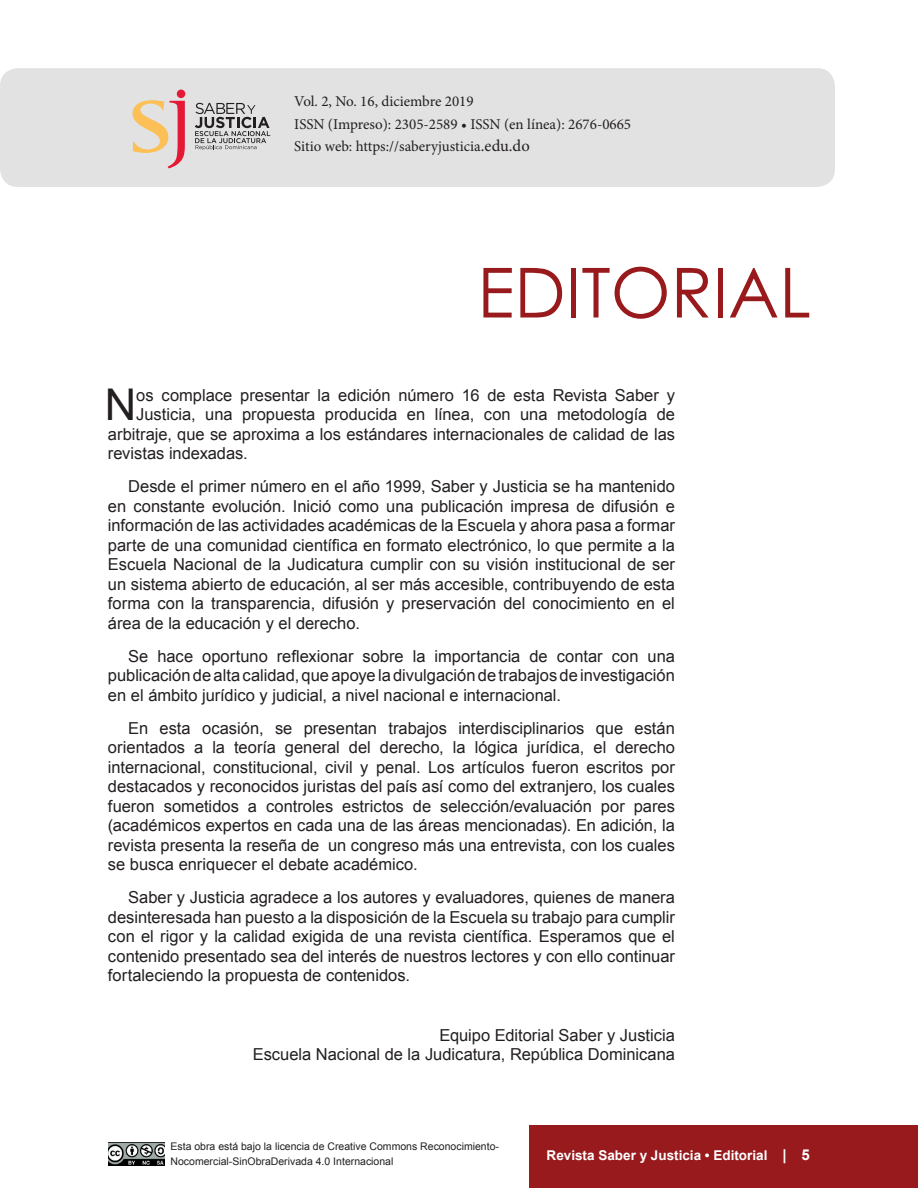
<style>
.page{position:relative;width:918px;height:1188px;background:#fff}
.page>*{position:absolute;margin:0;border:0;box-sizing:border-box;transform-origin:0 0}
.t1{font:69px "Century Gothic";color:#981a1d}
.t2{font:43.8px "Arial";color:#231f20}
.t3{font:16.5px/19.5px "Arial";color:#231f20;text-align:justify}
.t4{font:15px/22.5px "Minion Pro";color:#231f20}
.t5{font:700 13.5px "Arial";color:#fff}
.t6{font:10.5px/14.4px "Arial";color:#231f20}
.s1{font-size:16.5px}
.s2{font-size:15px}
</style>
<div class="page">
<div style="left:529px;top:1125px;width:389px;height:63px;background:#981a1d"></div>
<img style="left:108px;top:1143px;width:57px;height:23px">
<div style="left:0;top:68px;width:835px;height:119px;background:#e1e2e1;border-radius:18px"></div>
<svg style="left:133px;top:90px;width:52px;height:78px"></svg>
<svg style="left:195px;top:103px;width:75px;height:47px"></svg>
<p class="t4" style="left:294px;top:90px;width:338px">Vol. 2, No. 16, diciembre 2019<br>ISSN (Impreso): 2305-2589 • ISSN (en línea): 2676-0665<br>Sitio web: https://saberyjusticia<span class="s1">.edu.do</span></p>
<h1 class="t1" style="left:477px;top:244px;width:335px">EDITORIAL</h1>
<h2 class="t2" style="left:105px;top:376px;width:33px">N</h2>
<p class="t3" style="left:136px;top:385px;width:540px">os complace presentar la edición número 16 de esta Revista Saber y</p>
<p class="t3" style="left:136px;top:405px;width:540px">Justicia, una propuesta producida en línea, con una metodología de</p>
<p class="t3" style="left:108px;top:424px;width:569px">arbitraje, que se aproxima a los estándares internacionales de calidad de las</p>
<p class="t3" style="left:108px;top:444px;width:141px">revistas indexadas.</p>
<p class="t3" style="left:108px;top:477px;width:569px;text-indent:20px">Desde el primer número en el año 1999, Saber y Justicia se ha mantenido en constante evolución. Inició como una publicación impresa de difusión e información de las actividades académicas de la Escuela y ahora pasa a formar parte de una comunidad científica en formato electrónico, lo que permite a la Escuela Nacional de la Judicatura cumplir con su visión institucional de ser un sistema abierto de educación, al ser más accesible, contribuyendo de esta forma con la transparencia, difusión y preservación del conocimiento en el área de la educación y el derecho.</p>
<p class="t3" style="left:108px;top:646px;width:569px;text-indent:20px">Se hace oportuno reflexionar sobre la importancia de contar con una publicación de alta calidad, que apoye la divulgación de trabajos de investigación en el ámbito jurídico y judicial, a nivel nacional e internacional.</p>
<p class="t3" style="left:108px;top:718px;width:569px;text-indent:20px">En esta ocasión, se presentan trabajos interdisciplinarios que están orientados a la teoría general del derecho, la lógica jurídica, el derecho internacional, constitucional, civil y penal. Los artículos fueron escritos por destacados y reconocidos juristas del país así como del extranjero, los cuales fueron sometidos a controles estrictos de selección/evaluación por pares (académicos expertos en cada una de las áreas mencionadas). En adición, la revista presenta la reseña de un congreso más una entrevista, con los cuales se busca enriquecer el debate académico.</p>
<p class="t3" style="left:108px;top:888px;width:569px;text-indent:20px">Saber y Justicia agradece a los autores y evaluadores, quienes de manera desinteresada han puesto a la disposición de la Escuela su trabajo para cumplir con el rigor y la calidad exigida de una revista científica. Esperamos que el contenido presentado sea del interés de nuestros lectores y con ello continuar fortaleciendo la propuesta de contenidos.</p>
<p class="t3" style="left:253px;top:1025px;width:424px;text-align:right">Equipo Editorial Saber y Justicia<br>Escuela Nacional de la Judicatura, República Dominicana</p>
<p class="t6" style="left:171px;top:1140px;width:330px">Esta obra está bajo la licencia de Creative Commons Reconocimiento-<br>Nocomercial-SinObraDerivada 4.0 Internacional</p>
<p class="t5" style="left:547px;top:1146px;width:265px">Revista Saber y Justicia • Editorial <span class="s2">| 5</span></p>
</div>
